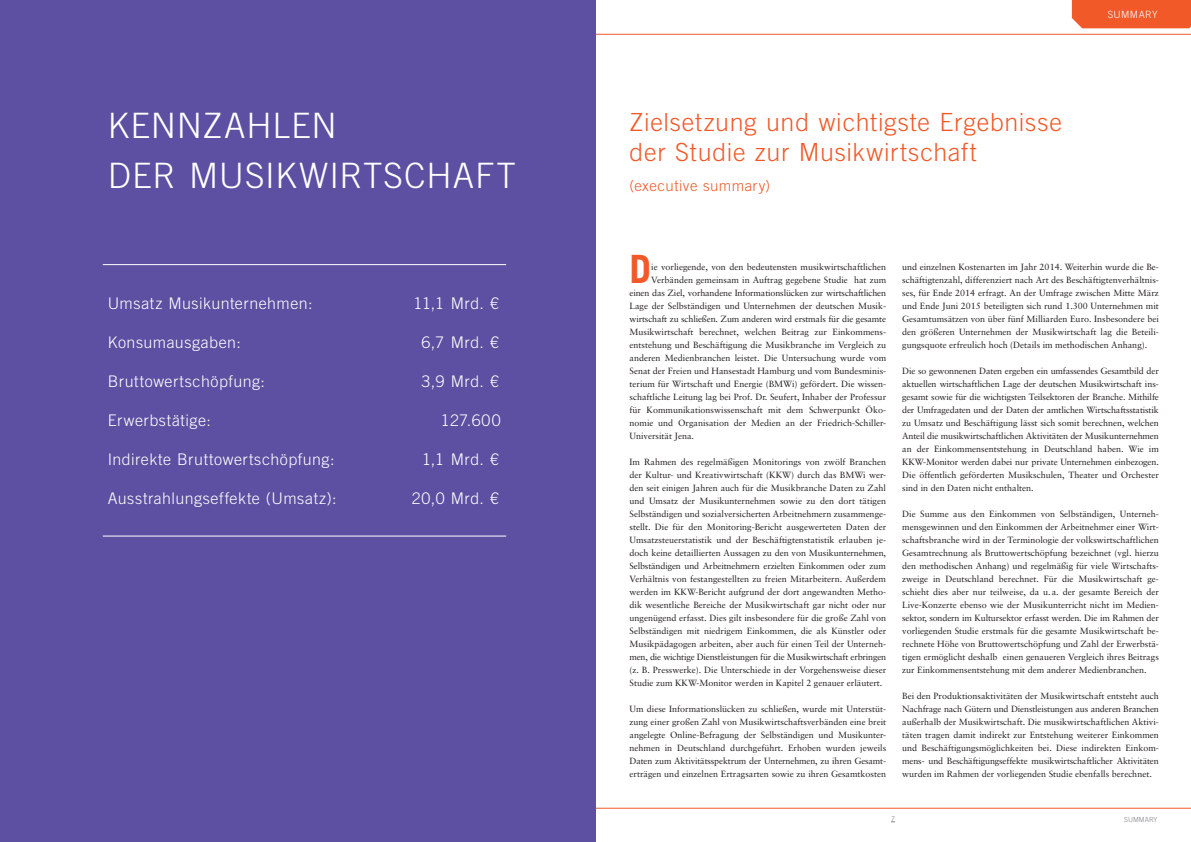
<style>
.page{position:relative;width:1191px;height:842px;background:#fff}
.page>*{position:absolute;margin:0;border:0;box-sizing:border-box;transform-origin:0 0}
.t1{font:700 39px "Trade Gothic";color:#f15929}
.t2{font:300 35px/49.2px "Trade Gothic LT";letter-spacing:.025em;color:#fff}
.t3{font:300 25px/30px "Trade Gothic LT";letter-spacing:.03em;color:#f15929}
.t4{font:300 16px "Trade Gothic LT";letter-spacing:.03em;color:#fff}
.t5{font:300 15px "Trade Gothic LT";letter-spacing:.03em;color:#f15929}
.t6{font:300 10px "Trade Gothic LT";letter-spacing:.035em;color:#fff}
.t7{font:9px/13px "Sabon";color:#231f20;text-align:justify}
.t8{font:300 7px "Trade Gothic LT";color:#808285}
</style>
<div class="page">
<hr style="left:0;top:34px;width:1191px;height:1px;background:#f15929">
<hr style="left:0;top:808px;width:1191px;height:1px;background:#f15929">
<div style="left:0;top:0;width:595px;height:842px;background:#5d4fa1"></div>
<hr style="left:103px;top:264px;width:403px;height:1px;background:#fff">
<hr style="left:103px;top:536px;width:403px;height:1px;background:#fff">
<div style="left:1071px;top:0;width:120px;height:28px;background:#f15929"></div>
<h2 class="t2" style="left:108px;top:101px;width:410px">KENNZAHLEN<br>DER MUSIKWIRTSCHAFT</h2>
<h3 class="t4" style="left:108px;top:294px;width:206px">Umsatz Musikunternehmen:</h3>
<h3 class="t4" style="left:413px;top:294px;width:87px">11,1 Mrd. €</h3>
<h3 class="t4" style="left:108px;top:333px;width:135px">Konsumausgaben:</h3>
<h3 class="t4" style="left:421px;top:333px;width:79px">6,7 Mrd. €</h3>
<h3 class="t4" style="left:108px;top:372px;width:159px">Bruttowertschöpfung:</h3>
<h3 class="t4" style="left:421px;top:372px;width:79px">3,9 Mrd. €</h3>
<h3 class="t4" style="left:108px;top:411px;width:105px">Erwerbstätige:</h3>
<h3 class="t4" style="left:441px;top:411px;width:61px">127.600</h3>
<h3 class="t4" style="left:108px;top:450px;width:228px">Indirekte Bruttowertschöpfung:</h3>
<h3 class="t4" style="left:422px;top:450px;width:78px">1,1 Mrd. €</h3>
<h3 class="t4" style="left:108px;top:489px;width:230px">Ausstrahlungseffekte (Umsatz):</h3>
<h3 class="t4" style="left:412px;top:489px;width:89px">20,0 Mrd. €</h3>
<h3 class="t3" style="left:629px;top:106px;width:434px">Zielsetzung und wichtigste Ergebnisse der Studie zur Musikwirtschaft</h3>
<h3 class="t5" style="left:629px;top:176px;width:142px">(executive summary)</h3>
<p class="t6" style="left:1107px;top:8px;width:51px">SUMMARY</p>
<h1 class="t1" style="left:629px;top:245px;width:23px">D</h1>
<p class="t7" style="left:651px;top:260px;width:236px">ie vorliegende, von den bedeutensten musikwirtschaftlichen</p>
<p class="t7" style="left:651px;top:273px;width:236px">Verbänden gemeinsam in Auftrag gegebene Studie hat zum</p>
<p class="t7" style="left:629px;top:286px;width:258px">einen das Ziel, vorhandene Informationslücken zur wirtschaftlichen</p>
<p class="t7" style="left:629px;top:299px;width:258px">Lage der Selbständigen und Unternehmen der deutschen Musik-</p>
<p class="t7" style="left:629px;top:312px;width:258px">wirtschaft zu schließen. Zum anderen wird erstmals für die gesamte</p>
<p class="t7" style="left:629px;top:325px;width:258px">Musikwirtschaft berechnet, welchen Beitrag zur Einkommens-</p>
<p class="t7" style="left:629px;top:338px;width:258px">entstehung und Beschäftigung die Musikbranche im Vergleich zu</p>
<p class="t7" style="left:629px;top:351px;width:258px">anderen Medienbranchen leistet. Die Untersuchung wurde vom</p>
<p class="t7" style="left:629px;top:364px;width:258px">Senat der Freien und Hansestadt Hamburg und vom Bundesminis-</p>
<p class="t7" style="left:629px;top:377px;width:258px">terium für Wirtschaft und Energie (BMWi) gefördert. Die wissen-</p>
<p class="t7" style="left:629px;top:390px;width:258px">schaftliche Leitung lag bei Prof. Dr. Seufert, Inhaber der Professur</p>
<p class="t7" style="left:629px;top:403px;width:258px">für Kommunikationswissenschaft mit dem Schwerpunkt Öko-</p>
<p class="t7" style="left:629px;top:416px;width:258px">nomie und Organisation der Medien an der Friedrich-Schiller-</p>
<p class="t7" style="left:629px;top:429px;width:66px">Universität Jena.</p>
<p class="t7" style="left:629px;top:455px;width:258px">Im Rahmen des regelmäßigen Monitorings von zwölf Branchen der Kultur- und Kreativwirtschaft (KKW) durch das BMWi wer&shy;den seit einigen Jahren auch für die Musikbranche Daten zu Zahl und Umsatz der Musikunternehmen sowie zu den dort tätigen Selbständigen und sozialversicherten Arbeitnehmern zusammenge&shy;stellt. Die für den Monitoring-Bericht ausgewerteten Daten der Umsatzsteuerstatistik und der Beschäftigtenstatistik erlauben je&shy;doch keine detaillierten Aussagen zu den von Musikunternehmen, Selbständigen und Arbeitnehmern erzielten Einkommen oder zum Verhältnis von festangestellten zu freien Mitarbeitern. Außerdem werden im KKW-Bericht aufgrund der dort angewandten Metho&shy;dik wesentliche Bereiche der Musikwirtschaft gar nicht oder nur ungenügend erfasst. Dies gilt insbesondere für die große Zahl von Selbständigen mit niedrigem Einkommen, die als Künstler oder Musikpädagogen arbeiten, aber auch für einen Teil der Unterneh&shy;men, die wichtige Dienstleistungen für die Musikwirtschaft erbringen (z. B. Presswerke). Die Unterschiede in der Vorgehensweise dieser Studie zum KKW-Monitor werden in Kapitel 2 genauer erläutert.</p>
<p class="t7" style="left:629px;top:702px;width:258px">Um diese Informationslücken zu schließen, wurde mit Unterstüt&shy;zung einer großen Zahl von Musikwirtschaftsverbänden eine breit angelegte Online-Befragung der Selbständigen und Musikunter&shy;nehmen in Deutschland durchgeführt. Erhoben wurden jeweils Daten zum Aktivitätsspektrum der Unternehmen, zu ihren Gesamt&shy;erträgen und einzelnen Ertragsarten sowie zu ihren Gesamtkosten</p>
<p class="t7" style="left:902px;top:260px;width:258px">und einzelnen Kostenarten im Jahr 2014. Weiterhin wurde die Be&shy;schäftigtenzahl, differenziert nach Art des Beschäftigtenverhältnis&shy;ses, für Ende 2014 erfragt. An der Umfrage zwischen Mitte März und Ende Juni 2015 beteiligten sich rund 1.300 Unternehmen mit Gesamtumsätzen von über fünf Milliarden Euro. Insbesondere bei den größeren Unternehmen der Musikwirtschaft lag die Beteili&shy;gungsquote erfreulich hoch (Details im methodischen Anhang).</p>
<p class="t7" style="left:902px;top:364px;width:258px">Die so gewonnenen Daten ergeben ein umfassendes Gesamtbild der aktuellen wirtschaftlichen Lage der deutschen Musikwirtschaft ins&shy;gesamt sowie für die wichtigsten Teilsektoren der Branche. Mithilfe der Umfragedaten und der Daten der amtlichen Wirtschaftsstatistik zu Umsatz und Beschäftigung lässt sich somit berechnen, welchen Anteil die musikwirtschaftlichen Aktivitäten der Musikunternehmen an der Einkommensentstehung in Deutschland haben. Wie im KKW-Monitor werden dabei nur private Unternehmen einbezogen.<br>Die öffentlich geförderten Musikschulen, Theater und Orchester sind in den Daten nicht enthalten.</p>
<p class="t7" style="left:902px;top:507px;width:258px">Die Summe aus den Einkommen von Selbständigen, Unterneh&shy;mensgewinnen und den Einkommen der Arbeitnehmer einer Wirt&shy;schaftsbranche wird in der Terminologie der volkswirtschaftlichen Gesamtrechnung als Bruttowertschöpfung bezeichnet (vgl. hierzu den methodischen Anhang) und regelmäßig für viele Wirtschafts&shy;zweige in Deutschland berechnet. Für die Musikwirtschaft ge&shy;schieht dies aber nur teilweise, da u. a. der gesamte Bereich der Live-Konzerte ebenso wie der Musikunterricht nicht im Medien&shy;sektor, sondern im Kultursektor erfasst werden. Die im Rahmen der vorliegenden Studie erstmals für die gesamte Musikwirtschaft be&shy;rechnete Höhe von Bruttowertschöpfung und Zahl der Erwerbstä&shy;tigen ermöglicht deshalb einen genaueren Vergleich ihres Beitrags zur Einkommensentstehung mit dem anderer Medienbranchen.</p>
<p class="t7" style="left:902px;top:689px;width:258px">Bei den Produktionsaktivitäten der Musikwirtschaft entsteht auch Nachfrage nach Gütern und Dienstleistungen aus anderen Branchen außerhalb der Musikwirtschaft. Die musikwirtschaftlichen Aktivi&shy;täten tragen damit indirekt zur Entstehung weiterer Einkommen und Beschäftigungsmöglichkeiten bei. Diese indirekten Einkom&shy;mens- und Beschäftigungseffekte musikwirtschaftlicher Aktivitäten wurden im Rahmen der vorliegenden Studie ebenfalls berechnet.</p>
<p class="t8" style="left:891px;top:814px;width:5px">7</p>
<p class="t8" style="left:1124px;top:815px;width:35px">SUMMARY</p>
</div>
